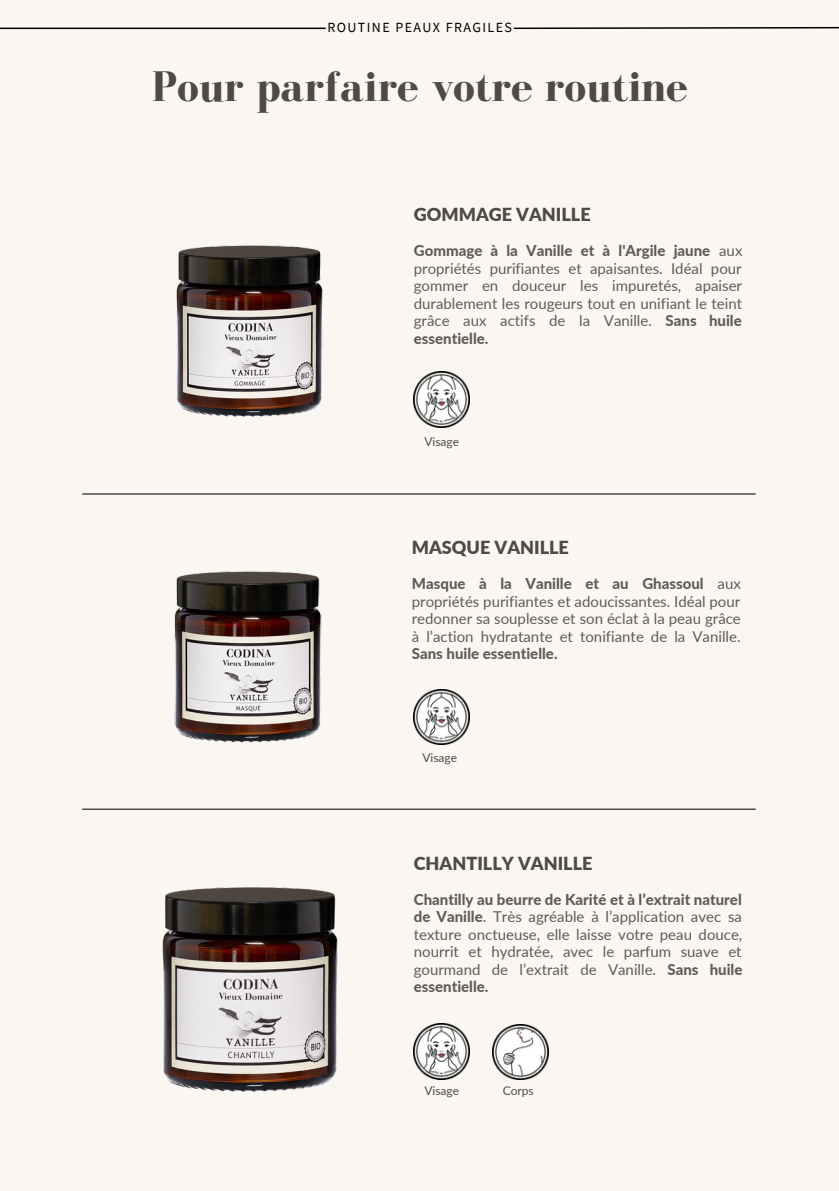
<style>
.page{position:relative;width:839px;height:1191px;background:#fff}
.page>*{position:absolute;margin:0;border:0;box-sizing:border-box;transform-origin:0 0}
.t1{font:700 44px "Bodoni FLF";color:#4e4a48}
.t2{font:900 18px "Lato";color:#4e4a48}
.t3{font:15px/17.4px "Lato";color:#5f5b59;text-align:justify}
.t4{font:800 15px "Lato";color:#5f5b59}
.t5{font:14px "Source Sans Pro";letter-spacing:.1em;color:#000}
.t6{font:12px "Lato";color:#4e4a48}
.s1{font-weight:800}
</style>
<div class="page">
<div style="left:0;top:0;width:838px;height:1191px;background:#faf7f3"></div>
<hr style="left:0;top:28px;width:325px;height:1px;background:#000">
<svg style="left:513px;top:26px;width:325px;height:4px"></svg>
<hr style="left:83px;top:493px;width:672px;height:2px;background:#4e4a48">
<hr style="left:83px;top:809px;width:672px;height:1px;background:#4e4a48">
<img style="left:97px;top:538px;width:315px;height:227px">
<img style="left:95px;top:856px;width:319px;height:276px">
<img style="left:492px;top:1024px;width:56px;height:56px">
<img style="left:95px;top:205px;width:316px;height:218px">
<img style="left:414px;top:372px;width:55px;height:55px">
<img style="left:414px;top:689px;width:55px;height:56px">
<img style="left:414px;top:1024px;width:55px;height:55px">
<p class="t5" style="left:327px;top:18px;width:186px">ROUTINE PEAUX FRAGILES</p>
<h1 class="t1" style="left:152px;top:63px;width:537px">Pour parfaire votre routine</h1>
<p class="t2" style="left:414px;top:203px;width:178px">GOMMAGE VANILLE</p>
<p class="t3" style="left:414px;top:242px;width:330px"><span class="s1">Gommage à la Vanille et à l'Argile jaune</span> aux propriétés purifiantes et apaisantes. Idéal pour gommer en douceur les impuretés, apaiser durablement les rougeurs tout en unifiant le teint grâce aux actifs de la Vanille. <span class="s1">Sans huile essentielle.</span></p>
<p class="t6" style="left:424px;top:435px;width:36px">Visage</p>
<p class="t2" style="left:412px;top:536px;width:159px">MASQUE VANILLE</p>
<p class="t3" style="left:412px;top:575px;width:330px"><span class="s1">Masque à la Vanille et au Ghassoul</span> aux propriétés purifiantes et adoucissantes. Idéal pour redonner sa souplesse et son éclat à la peau grâce à l’action hydratante et tonifiante de la Vanille.</p>
<p class="t4" style="left:412px;top:645px;width:147px">Sans huile essentielle.</p>
<p class="t6" style="left:422px;top:750px;width:36px">Visage</p>
<p class="t2" style="left:414px;top:852px;width:180px">CHANTILLY VANILLE</p>
<p class="t3" style="left:414px;top:890px;width:330px"><span class="s1">Chantilly au beurre de Karité et à l’extrait naturel de Vanille</span>. Très agréable à l’application avec sa texture onctueuse, elle laisse votre peau douce, nourrit et hydratée, avec le parfum suave et gourmand de l’extrait de Vanille. <span class="s1">Sans huile essentielle.</span></p>
<p class="t6" style="left:424px;top:1083px;width:36px">Visage</p>
<p class="t6" style="left:502px;top:1084px;width:33px">Corps</p>
</div>
